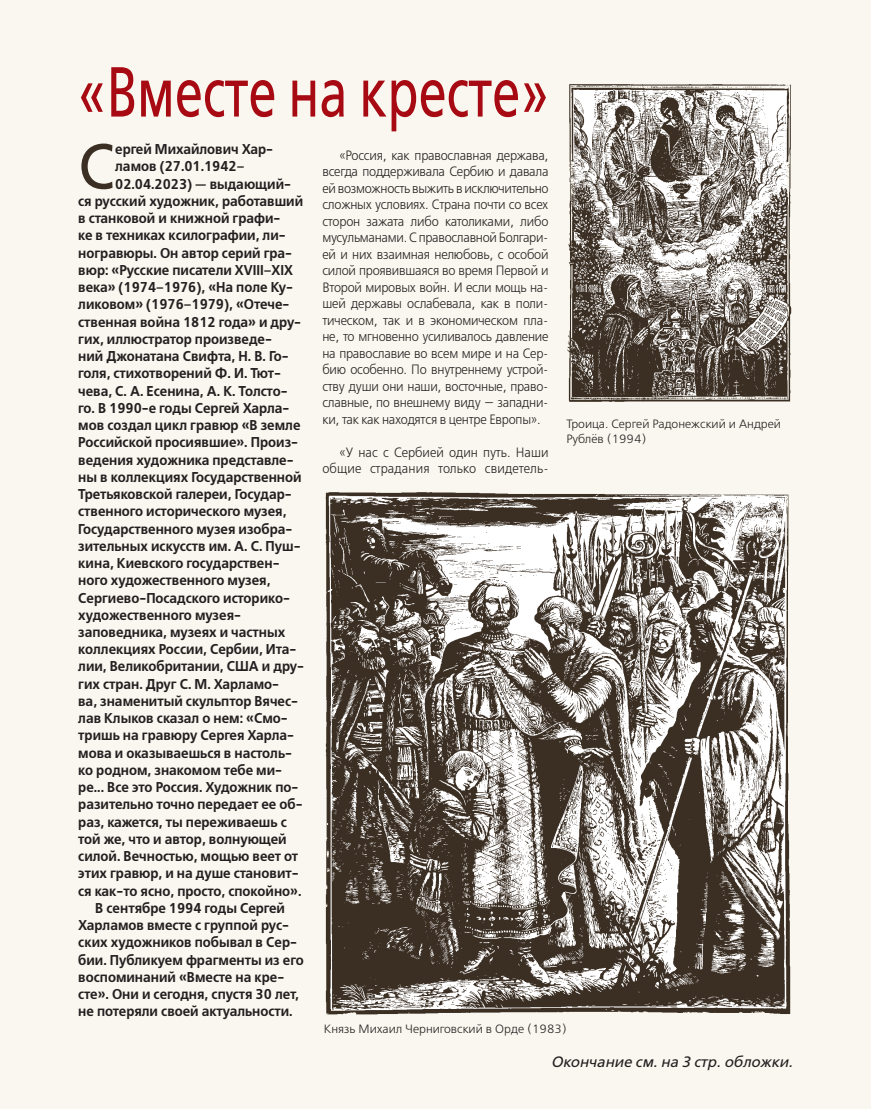
<style>
.page{position:relative;width:871px;height:1109px;background:#f9f7ef}
.page>*{position:absolute;margin:0;border:0;box-sizing:border-box;transform-origin:0 0}
.t1{font:70.5px "Free Set C";color:#a70a12;scale:.72 1}
.t2{font:63.6px "Free Set C";color:#3b2f24;scale:.93 1}
.t3{font:italic 15px "Free Set C";color:#231f20}
.t4{font:14.25px "Free Set Demi C";color:#231f20;scale:.93 1}
.t5{font:13.5px/16.5px "Free Set Light C";letter-spacing:-.02em;color:#231f20;text-align:justify;scale:.93 1}
.t6{font:13.5px/16.5px "Free Set Light C";color:#231f20;text-align:right;scale:.93 1}
.t7{font:12px/15px "Free Set Light C";color:#231f20}
</style>
<div class="page">
<img style="left:567px;top:84px;width:225px;height:318px">
<img style="left:325px;top:492px;width:466px;height:523px">
<h1 class="t1" style="left:78px;top:64px;width:655px">«Вместе на кресте»</h1>
<h2 class="t2" style="left:78px;top:141px;width:41px">С</h2>
<p class="t4" style="left:115px;top:144px;width:171px">ергей Михайлович Хар-</p>
<p class="t4" style="left:115px;top:161px;width:140px">ламов (27.01.1942–</p>
<p class="t4" style="left:115px;top:178px;width:191px">02.04.2023) — выдающий-</p>
<p class="t4" style="left:78px;top:195px;width:243px">ся русский художник, работавший</p>
<p class="t4" style="left:78px;top:212px;width:219px">в станковой и книжной графи-</p>
<p class="t4" style="left:78px;top:230px;width:225px">ке в техниках ксилографии, ли-</p>
<p class="t4" style="left:78px;top:247px;width:231px">ногравюры. Он автор серий гра-</p>
<p class="t4" style="left:78px;top:264px;width:232px">вюр: «Русские писатели XVIII–XIX</p>
<p class="t4" style="left:78px;top:281px;width:232px">века» (1974–1976), «На поле Ку-</p>
<p class="t4" style="left:78px;top:299px;width:229px">ликовом» (1976–1979), «Отече-</p>
<p class="t4" style="left:78px;top:316px;width:241px">ственная война 1812 года» и дру-</p>
<p class="t4" style="left:78px;top:333px;width:210px">гих, иллюстратор произведе-</p>
<p class="t4" style="left:78px;top:350px;width:228px">ний Джонатана Свифта, Н. В. Го-</p>
<p class="t4" style="left:78px;top:368px;width:220px">голя, стихотворений Ф. И. Тют-</p>
<p class="t4" style="left:78px;top:385px;width:227px">чева, С. А. Есенина, А. К. Толсто-</p>
<p class="t4" style="left:78px;top:402px;width:229px">го. В 1990-е годы Сергей Харла-</p>
<p class="t4" style="left:78px;top:419px;width:240px">мов создал цикл гравюр «В земле</p>
<p class="t4" style="left:78px;top:437px;width:238px">Российской просиявшие». Произ-</p>
<p class="t4" style="left:78px;top:454px;width:233px">ведения художника представле-</p>
<p class="t4" style="left:78px;top:471px;width:242px">ны в коллекциях Государственной</p>
<p class="t4" style="left:78px;top:488px;width:231px">Третьяковской галереи, Государ-</p>
<p class="t4" style="left:78px;top:506px;width:225px">ственного исторического музея,</p>
<p class="t4" style="left:78px;top:523px;width:232px">Государственного музея изобра-</p>
<p class="t4" style="left:78px;top:540px;width:241px">зительных искусств им. А. С. Пуш-</p>
<p class="t4" style="left:78px;top:557px;width:218px">кина, Киевского государствен-</p>
<p class="t4" style="left:78px;top:575px;width:208px">ного художественного музея,</p>
<p class="t4" style="left:78px;top:592px;width:229px">Сергиево-Посадского историко-</p>
<p class="t4" style="left:78px;top:609px;width:177px">художественного музея-</p>
<p class="t4" style="left:78px;top:626px;width:224px">заповедника, музеях и частных</p>
<p class="t4" style="left:78px;top:644px;width:236px">коллекциях России, Сербии, Ита-</p>
<p class="t4" style="left:78px;top:661px;width:244px">лии, Великобритании, США и дру-</p>
<p class="t4" style="left:78px;top:678px;width:217px">гих стран. Друг С. М. Харламо-</p>
<p class="t4" style="left:78px;top:695px;width:238px">ва, знаменитый скульптор Вячес-</p>
<p class="t4" style="left:78px;top:713px;width:227px">лав Клыков сказал о нем: «Смо-</p>
<p class="t4" style="left:78px;top:730px;width:234px">тришь на гравюру Сергея Харла-</p>
<p class="t4" style="left:78px;top:747px;width:231px">мова и оказываешься в настоль-</p>
<p class="t4" style="left:78px;top:764px;width:221px">ко родном, знакомом тебе ми-</p>
<p class="t4" style="left:78px;top:782px;width:238px">ре... Все это Россия. Художник по-</p>
<p class="t4" style="left:78px;top:799px;width:243px">разительно точно передает ее об-</p>
<p class="t4" style="left:78px;top:816px;width:226px">раз, кажется, ты переживаешь с</p>
<p class="t4" style="left:78px;top:833px;width:226px">той же, что и автор, волнующей</p>
<p class="t4" style="left:78px;top:850px;width:238px">силой. Вечностью, мощью веет от</p>
<p class="t4" style="left:78px;top:868px;width:239px">этих гравюр, и на душе становит-</p>
<p class="t4" style="left:78px;top:885px;width:241px">ся как-то ясно, просто, спокойно».</p>
<p class="t4" style="left:95px;top:902px;width:206px">В сентябре 1994 годы Сергей</p>
<p class="t4" style="left:78px;top:919px;width:228px">Харламов вместе с группой рус-</p>
<p class="t4" style="left:78px;top:937px;width:237px">ских художников побывал в Сер-</p>
<p class="t4" style="left:78px;top:954px;width:244px">бии. Публикуем фрагменты из его</p>
<p class="t4" style="left:78px;top:971px;width:223px">воспоминаний «Вместе на кре-</p>
<p class="t4" style="left:78px;top:988px;width:239px">сте». Они и сегодня, спустя 30 лет,</p>
<p class="t4" style="left:78px;top:1006px;width:232px">не потеряли своей актуальности.</p>
<p class="t5" style="left:322px;top:148px;width:245px;text-indent:17px">«Россия, как православная держава, всегда поддерживала Сербию и давала ей возможность выжить в исключительно сложных условиях. Страна почти со всех сторон зажата либо католиками, либо мусульманами. С православной Болгари&shy;ей и них взаимная нелюбовь, с особой силой проявившаяся во время Первой и Второй мировых войн. И если мощь на&shy;шей державы ослабевала, как в поли&shy;тическом, так и в экономическом пла&shy;не, то мгновенно усиливалось давление на православие во всем мире и на Сер&shy;бию особенно. По внутреннему устрой&shy;ству души они наши, восточные, право&shy;славные, по внешнему виду — западни&shy;ки, так как находятся в центре Европы».</p>
<p class="t6" style="left:322px;top:445px;width:245px">«У нас с Сербией один путь. Наши общие страдания только свидетель-</p>
<p class="t7" style="left:566px;top:418px;width:216px">Троица. Сергей Радонежский и Андрей<br>Рублёв (1994)</p>
<p class="t7" style="left:324px;top:1022px;width:244px">Князь Михаил Черниговский в Орде (1983)</p>
<p class="t3" style="left:551px;top:1056px;width:243px">Окончание см. на 3 стр. обложки.</p>
</div>
